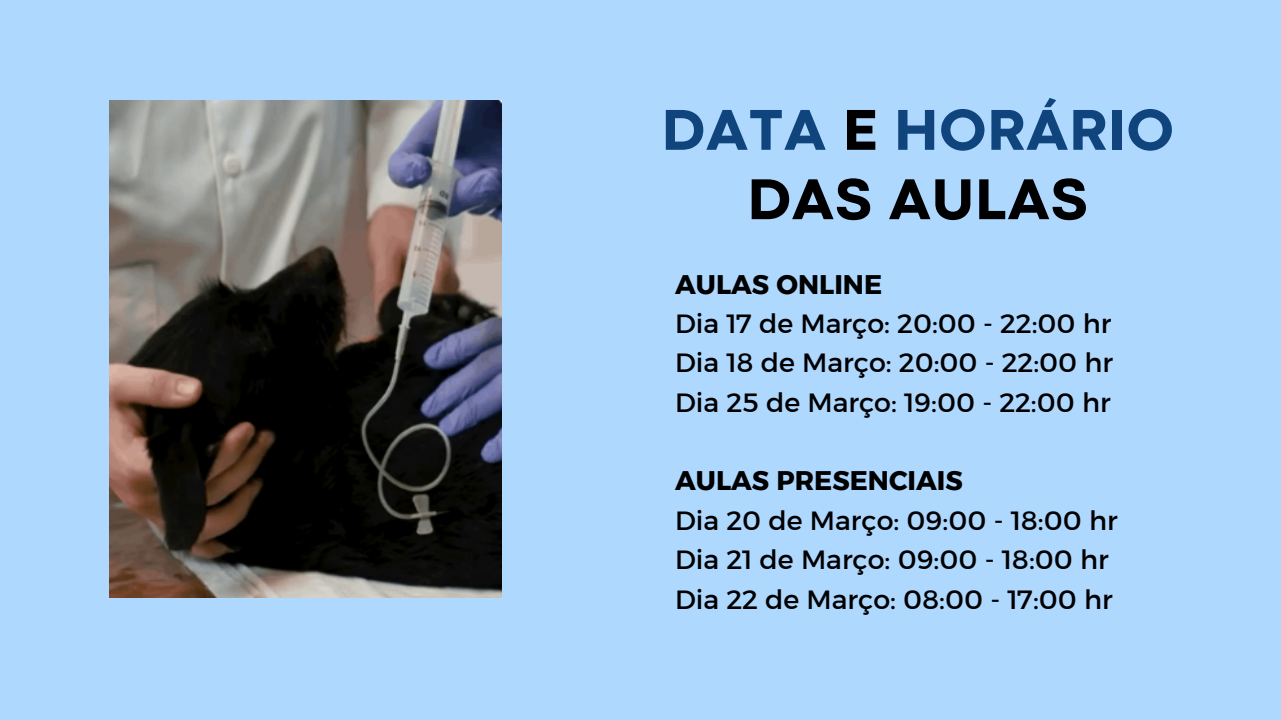
<style>
.page{position:relative;width:1281px;height:720px;background:#afd8ff}
.page>*{position:absolute;margin:0;border:0;box-sizing:border-box;transform-origin:0 0}
.t1{font:800 60px/69.4px "Codec Pro";letter-spacing:.025em;color:#0f457c;text-align:center}
.t2{font:26.88px "Kief Montaser Regular";color:#000}
.t3{font:26.88px "Kief Montaser Bold";color:#000}
.s1{color:#000}
</style>
<div class="page">
<img style="left:109px;top:100px;width:392px;height:497px">
<p class="t1" style="left:662px;top:100px;width:513px">DATA <span class="s1">E</span> HORÁRIO<br><span class="s1">DAS AULAS</span></p>
<p class="t3" style="left:675px;top:268px;width:209px">AULAS ONLINE</p>
<h1 class="t2" style="left:675px;top:307px;width:438px">Dia 17 de Março: 20:00 - 22:00 hr</h1>
<p class="t2" style="left:675px;top:346px;width:439px">Dia 18 de Março: 20:00 - 22:00 hr</p>
<p class="t2" style="left:675px;top:386px;width:437px">Dia 25 de Março: 19:00 - 22:00 hr</p>
<p class="t3" style="left:675px;top:464px;width:289px">AULAS PRESENCIAIS</p>
<p class="t2" style="left:675px;top:504px;width:444px">Dia 20 de Março: 09:00 - 18:00 hr</p>
<p class="t2" style="left:675px;top:543px;width:435px">Dia 21 de Março: 09:00 - 18:00 hr</p>
<p class="t2" style="left:675px;top:583px;width:439px">Dia 22 de Março: 08:00 - 17:00 hr</p>
</div>
